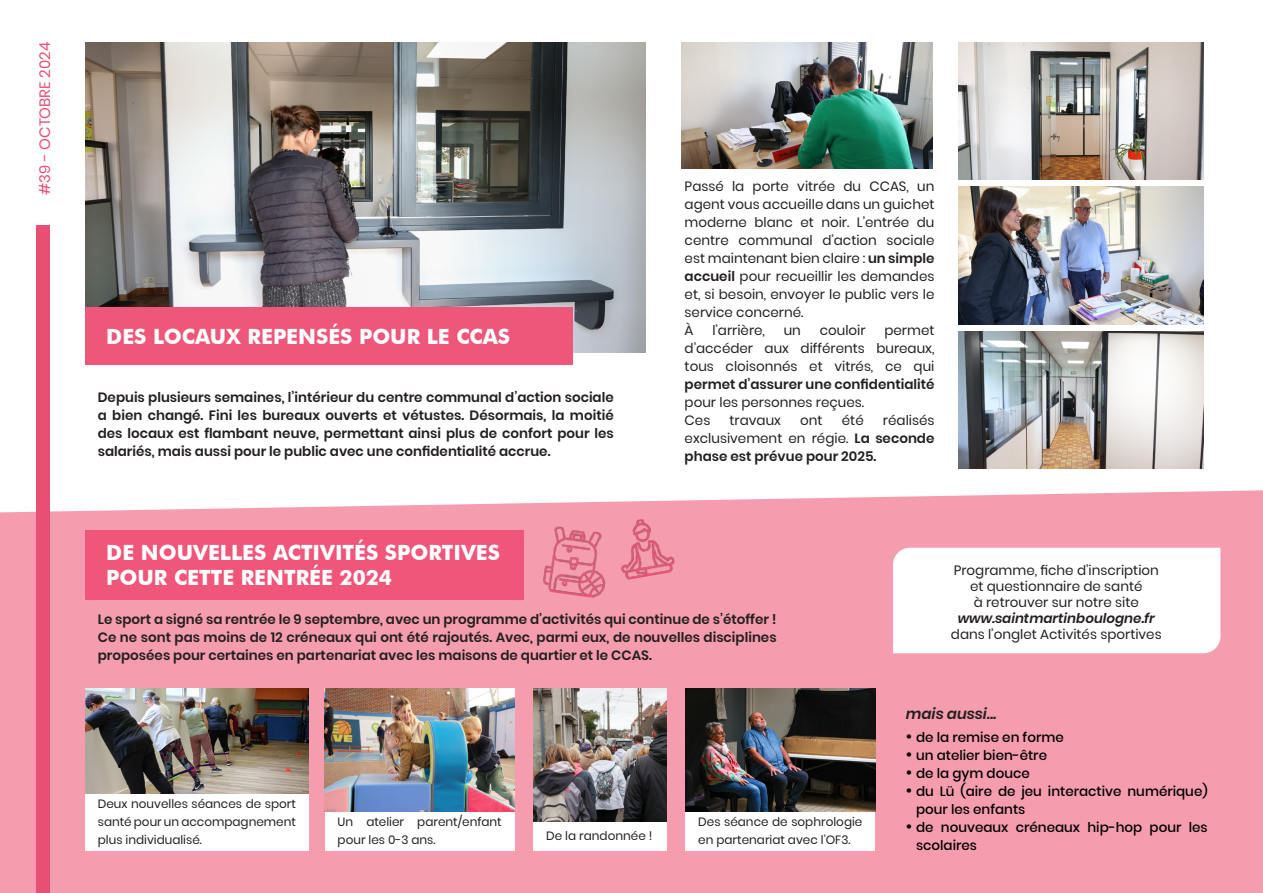
<style>
.page{position:relative;width:1263px;height:893px;background:#fff}
.page>*{position:absolute;margin:0;border:0;box-sizing:border-box;transform-origin:0 0}
.t1{font:700 21px "Futura BT";color:#fff}
.t2{font:15px "Poppins";color:#e84f73}
.t3{font:italic 600 15px "Poppins";color:#231f20}
.t4{font:600 13.5px/18px "Poppins";color:#231f20;text-align:justify}
.t5{font:13.5px/18px "Poppins";color:#231f20;text-align:justify}
.t6{font:500 13.5px/18px "Poppins";color:#000}
.t7{font:italic 600 13.5px "Poppins";color:#231f20}
.t8{font:12px/18px "Poppins";color:#231f20;text-align:justify}
.s1{font-weight:600}
.s2{font-weight:400}
.s3{font-size:16.5px}
</style>
<div class="page">
<div style="left:0;top:490px;width:1263px;height:403px;background:#f59dae"></div>
<img style="left:85px;top:43px;width:560px;height:310px">
<div style="left:36px;top:225px;width:13px;height:668px;background:#e84f73"></div>
<div style="left:85px;top:307px;width:488px;height:58px;background:#ef577a"></div>
<div style="left:85px;top:793px;width:224px;height:57px;background:#fff"></div>
<div style="left:325px;top:810px;width:189px;height:40px;background:#fff"></div>
<div style="left:685px;top:810px;width:190px;height:40px;background:#fff"></div>
<div style="left:533px;top:822px;width:133px;height:28px;background:#fff"></div>
<div style="left:85px;top:530px;width:439px;height:69px;background:#f05679"></div>
<img style="left:682px;top:43px;width:251px;height:126px">
<img style="left:959px;top:42px;width:244px;height:138px">
<img style="left:959px;top:187px;width:244px;height:137px">
<img style="left:540px;top:525px;width:75px;height:75px">
<img style="left:613px;top:514px;width:64px;height:67px">
<img style="left:85px;top:689px;width:224px;height:104px">
<img style="left:325px;top:689px;width:189px;height:122px">
<img style="left:685px;top:689px;width:190px;height:122px">
<img style="left:533px;top:689px;width:133px;height:133px">
<svg style="left:893px;top:548px;width:327px;height:105px"></svg>
<img style="left:959px;top:331px;width:244px;height:137px">
<p class="t2" style="left:36px;top:195px;width:154px;rotate:-90deg">#39 - OCTOBRE 2024</p>
<p class="t1" style="left:106px;top:324px;width:405px">DES LOCAUX REPENSÉS POUR LE CCAS</p>
<p class="t4" style="left:98px;top:388px;width:517px">Depuis plusieurs semaines, l’intérieur du centre communal d’action sociale a bien changé. Fini les bureaux ouverts et vétustes. Désormais, la moitié des locaux est flambant neuve, permettant ainsi plus de confort pour les salariés, mais aussi pour le public avec une confidentialité accrue.</p>
<p class="t5" style="left:685px;top:178px;width:251px">Passé la porte vitrée du CCAS, un agent vous accueille dans un guichet moderne blanc et noir. L’entrée du centre communal d’action sociale est maintenant bien claire : <span class="s1">un simple accueil</span> pour recueillir les demandes et, si besoin, envoyer le public vers le service concerné.</p>
<p class="t5" style="left:685px;top:322px;width:10px">À</p>
<p class="t5" style="left:712px;top:322px;width:54px">l’arrière,</p>
<p class="t5" style="left:784px;top:322px;width:19px">un</p>
<p class="t5" style="left:820px;top:322px;width:47px">couloir</p>
<p class="t5" style="left:685px;top:322px;width:251px;text-indent:200px">permet d’accéder aux différents bureaux, tous cloisonnés et vitrés, ce qui <span class="s1">permet d’assurer une confidentialité </span>pour les personnes reçues.</p>
<p class="t5" style="left:685px;top:412px;width:27px">Ces</p>
<p class="t5" style="left:729px;top:412px;width:53px">travaux</p>
<p class="t5" style="left:800px;top:412px;width:24px">ont</p>
<p class="t5" style="left:842px;top:412px;width:23px">été</p>
<p class="t4" style="left:685px;top:412px;width:251px;text-indent:198px"><span class="s2">réalisés exclusivement en régie.</span> La seconde phase est prévue pour 2025.</p>
<p class="t1" style="left:106px;top:540px;width:395px">DE NOUVELLES ACTIVITÉS SPORTIVES</p>
<p class="t1" style="left:106px;top:565px;width:287px">POUR CETTE RENTRÉE 2024</p>
<p class="t5" style="left:954px;top:561px;width:207px">Programme, fiche d’inscription</p>
<p class="t5" style="left:970px;top:577px;width:174px">et questionnaire de santé</p>
<p class="t5" style="left:974px;top:593px;width:167px">à retrouver sur notre site</p>
<p class="t7" style="left:958px;top:611px;width:199px">www.saintmartinboulogne.fr</p>
<p class="t5" style="left:951px;top:626px;width:212px">dans l’onglet Activités sportives</p>
<p class="t4" style="left:98px;top:610px;width:680px">Le sport a signé sa rentrée le 9 septembre, avec un programme d’activités qui continue de s’étoffer !<br>Ce ne sont pas moins de 12 créneaux qui ont été rajoutés. Avec, parmi eux, de nouvelles disciplines proposées pour certaines en partenariat avec les maisons de quartier et le CCAS.</p>
<p class="t8" style="left:98px;top:795px;width:200px">Deux nouvelles séances de sport santé pour un accompagnement plus individualisé.</p>
<p class="t8" style="left:338px;top:812px;width:166px">Un atelier parent/enfant pour les 0-3 ans.</p>
<p class="t8" style="left:698px;top:812px;width:166px">Des séance de sophrologie</p>
<p class="t8" style="left:546px;top:827px;width:108px">De la randonnée !</p>
<p class="t8" style="left:698px;top:830px;width:154px">en partenariat avec l’OF3.</p>
<p class="t3" style="left:906px;top:705px;width:92px">mais aussi...</p>
<p class="t6" style="left:906px;top:728px;width:160px"><span class="s3">•</span> de la remise en forme</p>
<p class="t6" style="left:906px;top:746px;width:143px"><span class="s3">•</span> un atelier bien-être</p>
<p class="t6" style="left:906px;top:764px;width:126px"><span class="s3">•</span> de la gym douce</p>
<p class="t6" style="left:916px;top:782px;width:293px;text-indent:-10px"><span class="s3">•</span> du Lü (aire de jeu interactive numérique) pour les enfants</p>
<p class="t6" style="left:916px;top:818px;width:293px;text-indent:-10px"><span class="s3">•</span> de nouveaux créneaux hip-hop pour les scolaires</p>
</div>
